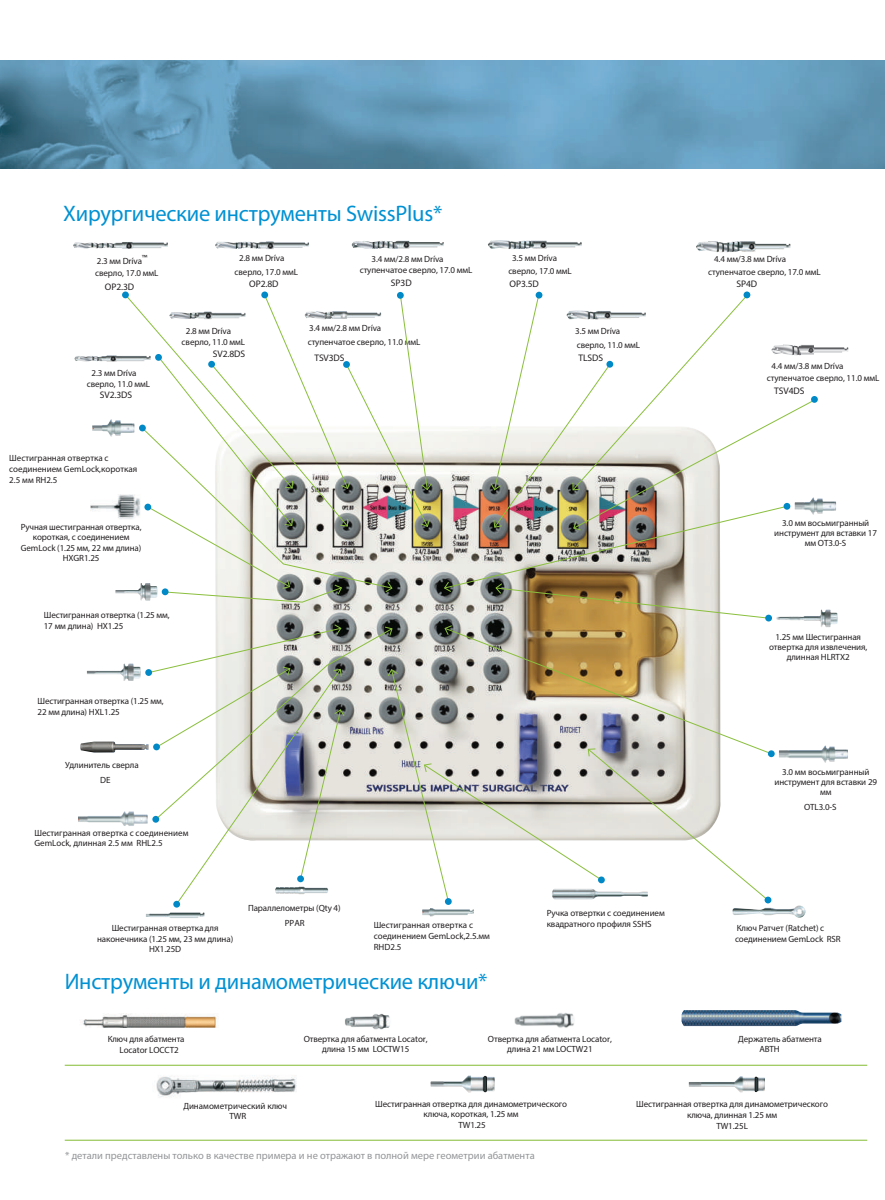
<style>
.page{position:relative;width:885px;height:1200px;background:#fff}
.page>*{position:absolute;margin:0;border:0;box-sizing:border-box;transform-origin:0 0}
.t1{font:22.5px "Myriad Pro";letter-spacing:-.01em;color:#0091d3}
.t2{font:10.5px "Myriad Pro";color:#939598}
.t3{font:9.6px "Myriad Pro";letter-spacing:-.01em;color:#231f20}
.t4{font:9px/10.8px "Myriad Pro";letter-spacing:-.01em;color:#231f20}
</style>
<div class="page">
<hr style="left:65px;top:1065px;width:802px;height:1px;background:#8abf3d">
<hr style="left:65px;top:1140px;width:802px;height:1px;background:#8abf3d">
<img style="left:431px;top:1075px;width:64px;height:18px">
<img style="left:689px;top:1076px;width:76px;height:16px">
<img style="left:156px;top:1075px;width:141px;height:22px">
<img style="left:82px;top:1013px;width:135px;height:15px">
<img style="left:682px;top:1010px;width:159px;height:16px">
<img style="left:345px;top:1013px;width:45px;height:17px">
<img style="left:215px;top:431px;width:505px;height:409px">
<img style="left:215px;top:241px;width:94px;height:8px">
<img style="left:352px;top:241px;width:92px;height:8px">
<img style="left:488px;top:240px;width:94px;height:9px">
<img style="left:696px;top:241px;width:95px;height:11px">
<img style="left:73px;top:242px;width:95px;height:7px">
<img style="left:74px;top:355px;width:51px;height:7px">
<img style="left:92px;top:419px;width:33px;height:18px">
<img style="left:115px;top:590px;width:10px;height:4px">
<img style="left:87px;top:663px;width:54px;height:18px">
<img style="left:80px;top:742px;width:68px;height:11px">
<img style="left:78px;top:811px;width:70px;height:15px">
<img style="left:146px;top:912px;width:59px;height:6px">
<img style="left:733px;top:905px;width:73px;height:13px">
<img style="left:422px;top:908px;width:52px;height:8px">
<img style="left:816px;top:498px;width:20px;height:16px">
<img style="left:777px;top:610px;width:61px;height:17px">
<img style="left:779px;top:746px;width:69px;height:17px">
<img style="left:816px;top:347px;width:32px;height:6px">
<img style="left:91px;top:495px;width:34px;height:24px">
<svg style="left:765px;top:615px;width:7px;height:7px"></svg>
<div style="left:173px;top:901px;width:7px;height:7px;background:#0089c6;border-radius:50%"></div>
<svg style="left:345px;top:628px;width:39px;height:193px"></svg>
<svg style="left:384px;top:625px;width:389px;height:278px"></svg>
<svg style="left:148px;top:624px;width:197px;height:281px"></svg>
<div style="left:145px;top:669px;width:7px;height:7px;background:#0089c6;border-radius:50%"></div>
<div style="left:122px;top:292px;width:7px;height:6px;background:#0089c6;border-radius:50%"></div>
<div style="left:261px;top:292px;width:7px;height:6px;background:#0089c6;border-radius:50%"></div>
<svg style="left:125px;top:294px;width:307px;height:309px"></svg>
<div style="left:397px;top:292px;width:7px;height:7px;background:#0089c6;border-radius:50%"></div>
<svg style="left:444px;top:292px;width:372px;height:327px"></svg>
<div style="left:606px;top:361px;width:7px;height:7px;background:#0089c6;border-radius:50%"></div>
<img style="left:0;top:61px;width:885px;height:108px">
<img style="left:514px;top:1013px;width:60px;height:15px">
<h1 class="t1" style="left:63px;top:199px;width:381px">Хирургические инструменты SwissPlus*</h1>
<p class="t4" style="left:95px;top:255px;width:65px;line-height:11.9px">2.3 мм Dríva™ сверло, 17.0 ммL</p>
<p class="t3" style="left:105px;top:281px;width:31px">OP2.3D</p>
<p class="t4" style="left:87px;top:368px;width:65px;text-indent:5px">2.3 мм Dríva сверло, 11.0 ммL</p>
<p class="t3" style="left:100px;top:389px;width:34px">SV2.3DS</p>
<p class="t4" style="left:235px;top:251px;width:65px;line-height:14.1px;text-indent:5px">2.8 мм Dríva сверло, 17.0 ммL</p>
<p class="t3" style="left:249px;top:278px;width:31px">OP2.8D</p>
<p class="t4" style="left:360px;top:254px;width:114px;text-indent:12px">3.4 мм/2.8 мм Dríva ступенчатое сверло, 17.0 ммL</p>
<p class="t3" style="left:391px;top:277px;width:22px">SP3D</p>
<p class="t4" style="left:182px;top:325px;width:65px;text-indent:4px">2.8 мм Dríva сверло, 11.0 ммL</p>
<p class="t3" style="left:213px;top:348px;width:34px">SV2.8DS</p>
<p class="t4" style="left:308px;top:321px;width:114px;line-height:13.4px">3.4 мм/2.8 мм Dríva ступенчатое сверло, 11.0 ммL</p>
<p class="t3" style="left:314px;top:351px;width:32px">TSV3DS</p>
<p class="t4" style="left:9px;top:452px;width:129px">Шестигранная отвертка с соединением GemLock,короткая<br>2.5 мм RH2.5</p>
<p class="t4" style="left:21px;top:522px;width:122px;line-height:10.4px;text-align:center">Ручная шестигранная отвертка, короткая, с соединением<br>GemLock (1.25 мм, 22 мм длина)<br>HXGR1.25</p>
<p class="t4" style="left:44px;top:610px;width:128px">Шестигранная отвертка (1.25 мм,<br>17 мм длина) HX1.25</p>
<p class="t4" style="left:38px;top:695px;width:128px">Шестигранная отвертка (1.25 мм,<br>22 мм длина) HXL1.25</p>
<p class="t4" style="left:100px;top:757px;width:40px;line-height:15.1px;text-indent:-35px">Удлинитель сверла<br>DE</p>
<p class="t4" style="left:34px;top:827px;width:156px">Шестигранная отвертка с соединением<br>GemLock, длинная 2.5 мм RHL2.5</p>
<p class="t4" style="left:508px;top:251px;width:65px;line-height:13.4px;text-indent:4px">3.5 мм Dríva сверло, 17.0 ммL</p>
<p class="t3" style="left:510px;top:278px;width:31px">OP3.5D</p>
<p class="t4" style="left:575px;top:324px;width:66px;line-height:13.8px">3.5 мм Dríva сверло, 11.0 ммL</p>
<p class="t3" style="left:579px;top:352px;width:26px">TLSDS</p>
<p class="t4" style="left:97px;top:922px;width:138px;text-align:center">Шестигранная отвертка для наконечника (1.25 мм, 23 мм длина)<br>HX1.25D</p>
<p class="t4" style="left:248px;top:900px;width:94px;line-height:15.1px;text-align:center">Параллелометры (Qty 4)<br>PPAR</p>
<p class="t4" style="left:547px;top:907px;width:120px">Ручка отвертки с соединением квадратного профиля SSHS</p>
<p class="t4" style="left:374px;top:920px;width:118px">Шестигранная отвертка с соединением GemLock,2.5.мм<br>RHD2.5</p>
<h1 class="t1" style="left:65px;top:967px;width:424px">Инструменты и динамометрические ключи*</h1>
<p class="t4" style="left:708px;top:252px;width:114px;line-height:13.6px;text-indent:6px">4.4 мм/3.8 мм Dríva ступенчатое сверло, 17.0 ммL</p>
<p class="t3" style="left:737px;top:278px;width:22px">SP4D</p>
<p class="t4" style="left:767px;top:360px;width:114px;line-height:12.1px;text-indent:5px">4.4 мм/3.8 мм Dríva ступенчатое сверло, 11.0 ммL</p>
<p class="t3" style="left:774px;top:385px;width:32px">TSV4DS</p>
<p class="t4" style="left:774px;top:518px;width:104px;line-height:9.9px;text-align:center">3.0 мм восьмигранный инструмент для вставки 17 мм OT3.0-S</p>
<p class="t4" style="left:769px;top:632px;width:100px;line-height:9.9px;text-align:center">1.25 мм Шестигранная отвертка для извлечения, длинная HLRTX2</p>
<p class="t4" style="left:774px;top:767px;width:104px;line-height:10.1px;text-align:center">3.0 мм восьмигранный инструмент для вставки 29 мм</p>
<p class="t4" style="left:804px;top:801px;width:34px">OTL3.0-S</p>
<p class="t4" style="left:735px;top:923px;width:107px">Ключ Ратчет (Ratchet) c соединением GemLock RSR</p>
<p class="t4" style="left:304px;top:1033px;width:125px;text-align:center">Отвертка для абатмента Locator, длина 15 мм LOCTW15</p>
<p class="t4" style="left:488px;top:1033px;width:125px;text-align:center">Отвертка для абатмента Locator, длина 21 мм LOCTW21</p>
<p class="t4" style="left:120px;top:1033px;width:67px;text-indent:-12px">Ключ для абатмента<br>Locator LOCCT2</p>
<p class="t4" style="left:759px;top:1033px;width:64px;text-indent:-21px">Держатель абатмента<br>ABTH</p>
<p class="t4" style="left:183px;top:1100px;width:105px;text-align:center">Динамометрический ключ<br>TWR</p>
<p class="t4" style="left:375px;top:1098px;width:193px;text-align:center">Шестигранная отвертка для динамометрического ключа, короткая, 1.25 мм<br>TW1.25</p>
<p class="t2" style="left:65px;top:1149px;width:471px">* детали представлены только в качестве примера и не отражают в полной мере геометрии абатмента</p>
<p class="t4" style="left:636px;top:1099px;width:193px;text-align:center">Шестигранная отвертка для динамометрического ключа, длинная 1.25 мм<br>TW1.25L</p>
</div>
